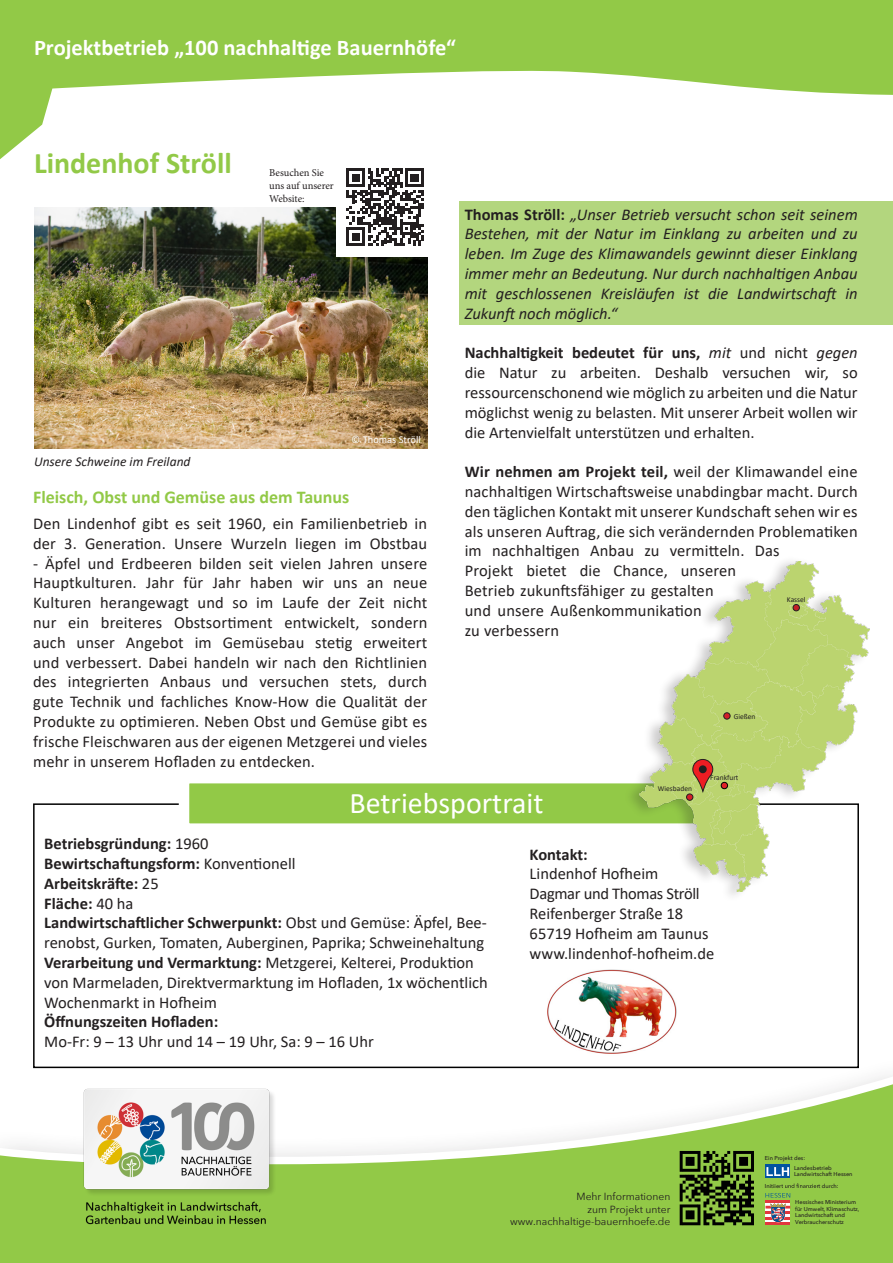
<style>
.page{position:relative;width:893px;height:1263px;background:#fff}
.page>*{position:absolute;margin:0;border:0;box-sizing:border-box;transform-origin:0 0}
.t1{font:30px "Calibri";color:#fff}
.t2{font:700 30px "Calibri";color:#92c947}
.t3{font:700 22.5px "Calibri";color:#fff}
.t4{font:700 18px "Calibri";color:#92c947}
.t5{font:16.5px/19.8px "Calibri";color:#231f20}
.t6{font:italic 16.5px/19.8px "Calibri";color:#231f20;text-align:justify}
.t7{font:700 16.5px "Calibri";color:#231f20}
.t8{font:16.5px "Calibri";letter-spacing:-.02em;color:#231f20}
.t9{font:italic 13.5px "Calibri";color:#231f20}
.t10{font:10.5px/12.6px "Minion Pro";color:#231f20}
.t11{font:10.5px "Calibri";color:#fff}
.t12{font:10.35px/12.5px "Avenir Next";color:#231f20;text-align:right}
.t13{font:7.5px "Calibri";color:#231f20}
.t14{font:500 5.7px/6.4px "Avenir Next";color:#231f20}
.s1{font-weight:700;font-style:normal}
.s2{font-weight:700}
.s3{font-style:italic}
.s4{font-weight:400}
</style>
<div class="page">
<div style="left:459px;top:201px;width:434px;height:124px;background:#b3d67e"></div>
<svg style="left:0;top:0;width:893px;height:159px;fill:#92c947"></svg>
<div style="left:0;top:1055px;width:893px;height:208px;background:#231f20;opacity:.3"></div>
<svg style="left:0;top:1069px;width:893px;height:194px"></svg>
<svg style="left:675px;top:1149px;width:80px;height:80px;background:#4d6b25"></svg>
<svg style="left:765px;top:1203px;width:25px;height:19px"></svg>
<hr style="left:765px;top:1200px;width:25px;height:3px;background:#e1373d">
<hr style="left:765px;top:1206px;width:25px;height:2px;background:#e1373d">
<hr style="left:765px;top:1211px;width:25px;height:3px;background:#e1373d">
<hr style="left:765px;top:1217px;width:25px;height:2px;background:#e1373d">
<hr style="left:765px;top:1222px;width:25px;height:3px;background:#e1373d">
<svg style="left:770px;top:1203px;width:16px;height:19px"></svg>
<div style="left:765px;top:1164px;width:25px;height:14px;background:#0153a0"></div>
<svg style="left:766px;top:1167px;width:23px;height:9px"></svg>
<svg style="left:765px;top:1183px;width:54px;height:14px"></svg>
<img style="left:65px;top:1070px;width:222px;height:173px">
<img style="left:34px;top:208px;width:393px;height:241px">
<div style="left:336px;top:158px;width:99px;height:99px;background:#fff"></div>
<svg style="left:347px;top:169px;width:77px;height:77px"></svg>
<div style="left:179px;top:773px;width:534px;height:61px;background:#92c947;border:10px solid #fff"></div>
<div style="left:623px;top:555px;width:247px;height:348px;background:#231f20;opacity:.23"></div>
<img style="left:640px;top:561px;width:230px;height:330px">
<img style="left:547px;top:969px;width:129px;height:87px">
<div style="left:686px;top:794px;width:7px;height:6px;background:#d31f28;border-radius:50%"></div>
<div style="left:686px;top:794px;width:7px;height:6px;border:1px solid #231f20;border-radius:50%"></div>
<div style="left:721px;top:782px;width:7px;height:7px;background:#e12129;border-radius:50%"></div>
<div style="left:721px;top:782px;width:7px;height:7px;border:1px solid #000;border-radius:50%"></div>
<svg style="left:724px;top:713px;width:6px;height:6px"></svg>
<div style="left:793px;top:604px;width:6px;height:7px;background:#c32026;border-radius:50%"></div>
<div style="left:793px;top:604px;width:7px;height:7px;border:1px solid #231f20;border-radius:50%"></div>
<svg style="left:692px;top:759px;width:21px;height:33px"></svg>
<div style="left:699px;top:765px;width:8px;height:8px;background:#231f20;border-radius:50%"></div>
<p class="t3" style="left:34px;top:31px;width:423px">Projektbetrieb „100 nachhaltige Bauernhöfe“</p>
<p class="t2" style="left:34px;top:142px;width:199px">Lindenhof Ströll</p>
<p class="t10" style="left:269px;top:167px;width:66px">Besuchen Sie uns auf unserer<br>Website:</p>
<p class="t11" style="left:352px;top:432px;width:71px">© Thomas Ströll</p>
<p class="t9" style="left:34px;top:452px;width:158px">Unsere Schweine im Freiland</p>
<p class="t4" style="left:33px;top:484px;width:318px">Fleisch, Obst und Gemüse aus dem Taunus</p>
<p class="t5" style="left:33px;top:513px;width:396px">Den Lindenhof gibt es seit 1960, ein Familienbetrieb in der 3. Generation. Unsere Wurzeln liegen im Obstbau</p>
<p class="t5" style="left:33px;top:553px;width:396px;text-align:justify">- Äpfel und Erdbeeren bilden seit vielen Jahren unsere Hauptkulturen. Jahr für Jahr haben wir uns an neue Kulturen herangewagt und so im Laufe der Zeit nicht nur ein breiteres Obstsortiment entwickelt, sondern auch unser Angebot im Gemüsebau stetig erweitert und verbessert. Dabei handeln wir nach den Richtlinien des integrierten Anbaus und versuchen stets, durch gute Technik und fachliches Know-How die Qualität der Produkte zu optimieren. Neben Obst und Gemüse gibt es frische Fleischwaren aus der eigenen Metzgerei und vieles mehr in unserem Hofladen zu entdecken.</p>
<p class="t6" style="left:465px;top:204px;width:395px"><span class="s1">Thomas Ströll:</span> „Unser Betrieb versucht schon seit seinem Bestehen, mit der Natur im Einklang zu arbeiten und zu leben. Im Zuge des Klimawandels gewinnt dieser Einklang immer mehr an Bedeutung. Nur durch nachhaltigen Anbau mit geschlossenen Kreisläufen ist die Landwirtschaft in Zukunft noch möglich.“</p>
<p class="t5" style="left:465px;top:342px;width:395px;text-align:justify"><span class="s2">Nachhaltigkeit bedeutet für uns,</span> <span class="s3">mit</span> und nicht <span class="s3">gegen </span>die Natur zu arbeiten. Deshalb versuchen wir, so ressourcenschonend wie möglich zu arbeiten und die Natur möglichst wenig zu belasten. Mit unserer Arbeit wollen wir die Artenvielfalt unterstützen und erhalten.</p>
<p class="t5" style="left:465px;top:461px;width:394px"><span class="s2">Wir nehmen am Projekt teil,</span> weil der Klimawandel eine nachhaltigen Wirtschaftsweise unabdingbar macht. Durch den täglichen Kontakt mit unserer Kundschaft sehen wir es als unseren Auftrag, die sich verändernden Problematiken im nachhaltigen Anbau zu vermitteln. Das<br>Projekt bietet die Chance, unseren<br>Betrieb zukunftsfähiger zu gestalten<br>und unsere Außenkommunikation<br>zu verbessern</p>
<p class="t13" style="left:787px;top:595px;width:20px">Kassel</p>
<p class="t13" style="left:734px;top:711px;width:23px">Gießen</p>
<p class="t13" style="left:710px;top:772px;width:30px">Frankfurt</p>
<p class="t1" style="left:349px;top:782px;width:195px">Betriebsportrait</p>
<p class="t13" style="left:658px;top:783px;width:36px">Wiesbaden</p>
<p class="t7" style="left:44px;top:832px;width:166px">Betriebsgründung: <span class="s4">1960</span></p>
<p class="t7" style="left:44px;top:852px;width:253px">Bewirtschaftungsform: <span class="s4">Konventionell</span></p>
<p class="t7" style="left:44px;top:872px;width:116px">Arbeitskräfte: <span class="s4">25</span></p>
<p class="t7" style="left:44px;top:891px;width:91px">Fläche: <span class="s4">40 ha</span></p>
<p class="t5" style="left:44px;top:913px;width:444px"><span class="s2">Landwirtschaftlicher Schwerpunkt:</span> Obst und Gemüse: Äpfel, Bee&shy;renobst, Gurken, Tomaten, Auberginen, Paprika; Schweinehaltung</p>
<p class="t5" style="left:44px;top:952px;width:445px"><span class="s2">Verarbeitung und Vermarktung:</span> Metzgerei, Kelterei, Produktion von Marmeladen, Direktvermarktung im Hofladen, 1x wöchentlich<br>Wochenmarkt in Hofheim</p>
<p class="t7" style="left:44px;top:1010px;width:176px">Öffnungszeiten Hofladen:</p>
<p class="t5" style="left:44px;top:1031px;width:331px">Mo-Fr: 9 – 13 Uhr und 14 – 19 Uhr, Sa: 9 – 16 Uhr</p>
<p class="t7" style="left:530px;top:842px;width:60px">Kontakt:</p>
<p class="t5" style="left:530px;top:864px;width:130px">Lindenhof Hofheim</p>
<p class="t8" style="left:530px;top:882px;width:172px">Dagmar und Thomas Ströll</p>
<p class="t5" style="left:530px;top:903px;width:155px">Reifenberger Straße 18</p>
<p class="t5" style="left:530px;top:923px;width:180px">65719 Hofheim am Taunus</p>
<p class="t5" style="left:530px;top:943px;width:186px">www.lindenhof-hofheim.de</p>
<p class="t12" style="left:510px;top:1190px;width:162px">Mehr Informationen<br>zum Projekt unter www.nachhaltige-bauernhoefe.de</p>
<p class="t14" style="left:794px;top:1152px;width:39px;line-height:10.2px;text-indent:-29px">Ein Projekt des:<br>Landesbetrieb</p>
<p class="t14" style="left:794px;top:1171px;width:60px">Landwirtschaft Hessen</p>
<p class="t14" style="left:765px;top:1182px;width:18px">Initiier</p>
<p class="t14" style="left:819px;top:1182px;width:22px">t durch:</p>
<p class="t14" style="left:795px;top:1199px;width:66px">Hessisches Ministerium für Umwelt, Klimaschutz,<br>Landwirtschaft und<br>Verbraucherschutz</p>
</div>
